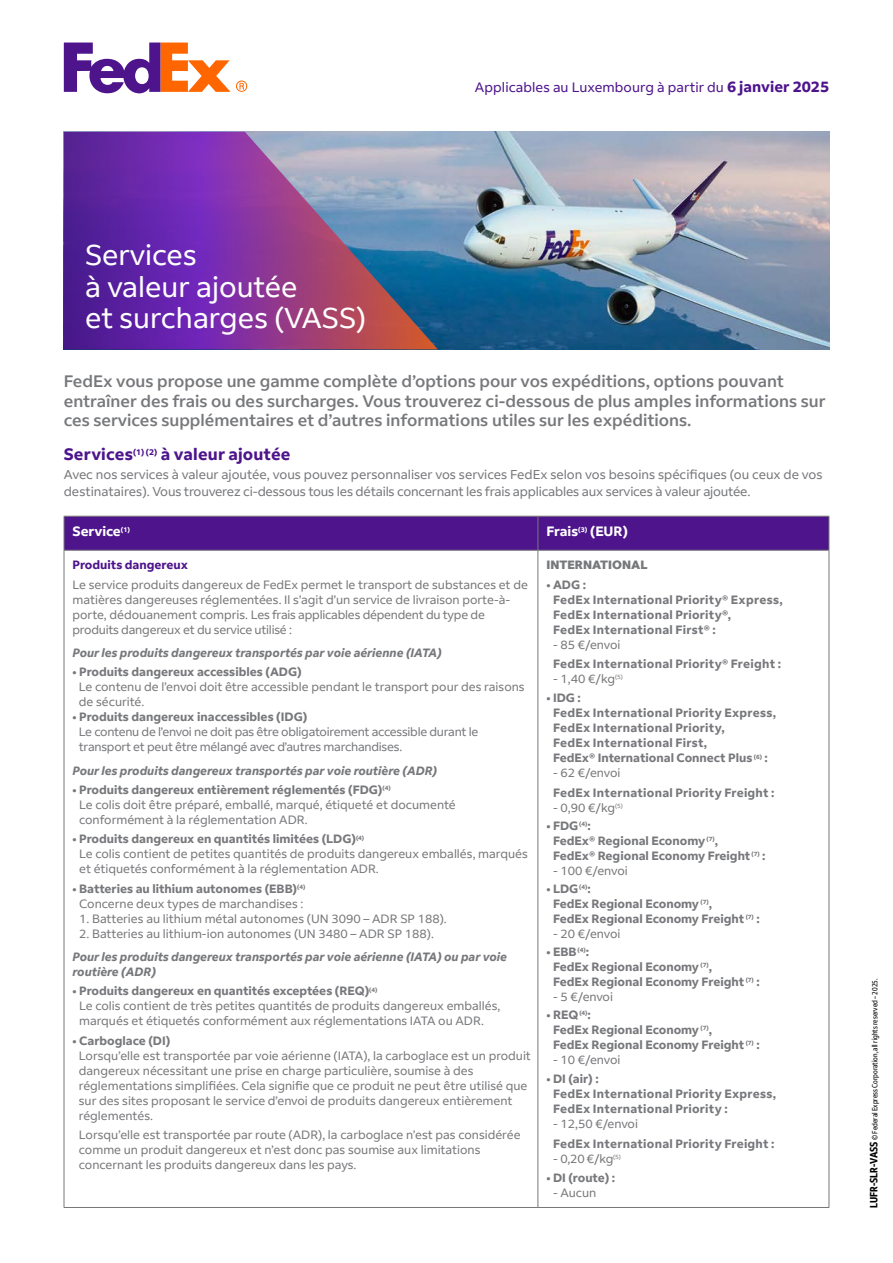
<style>
.page{position:relative;width:893px;height:1263px;background:#fff}
.page>*{position:absolute;margin:0;border:0;box-sizing:border-box;transform-origin:0 0}
.t1{font:28.5px/31.5px "Fed Ex Sans";color:#fff}
.PC22_INTRO{font:500 16.5px/19.5px "Fed Ex Sans";color:#77787b}
.PC22_TITRE_PARAGRAPHE{font:700 16.5px "Fed Ex Sans";letter-spacing:.01em;color:#4d148c}
.PC22_RATES_APPLICABLE{font:13.5px "Fed Ex Sans";letter-spacing:.005em;color:#4d148c}
.PC22_TETIÈRE_VASS_OK{font:700 13.5px "Fed Ex Sans";color:#fff}
.PC22_PARAGRAPHE{font:12.75px/16.5px "Fed Ex Sans";letter-spacing:-.005em;color:#77787b}
.PC22_INTER_GRIS_VASS_OK{font:12px/15px "Fed Ex Sans";color:#77787b}
.PC22_PARA_RETRAIT_GAUCHE{font:12px/15px "Fed Ex Sans";color:#77787b}
.PC22_INTER_GRIS_VASS_OK-2{font:700 12px/15px "Fed Ex Sans";letter-spacing:.02em;color:#77787b}
.PC22_INTER_GRIS_VASS_OK-3{font:700 12px/15px "Fed Ex Sans";color:#77787b}
.PC22_PARA_STAND_TABLEAU{font:12px/15px "Fed Ex Sans";color:#77787b}
.PC22_INTER_GRIS_VASS_OK-4{font:italic 700 12px/15px "Fed Ex Sans";color:#77787b}
.PC22_PARA_RETRAIT_GAUCHE-2{font:12px/15px "Fed Ex Sans";letter-spacing:-.02em;color:#77787b}
.PC22_TETIERE_BOLD_VASS_OK{font:700 12px "Fed Ex Sans";color:#4d148c}
.PC22_INTER_CAPITAL{font:800 12px "Fed Ex Sans";color:#77787b}
.t2{font:condensed 7.5px "Fed Ex Sans";color:#000}
.s1{font-weight:700;font-size:15px}
.s2{font-weight:700}
.s3{font-weight:400}
.s4{font-weight:700;font-size:10.5px}
</style>
<div class="page">
<div style="left:65px;top:517px;width:764px;height:33px;background:#4d148c"></div>
<hr style="left:64px;top:516px;width:474px;height:1px;background:#77787b">
<hr style="left:64px;top:516px;width:1px;height:34px;background:#77787b">
<hr style="left:538px;top:516px;width:291px;height:1px;background:#77787b">
<hr style="left:538px;top:516px;width:1px;height:34px;background:#77787b">
<hr style="left:829px;top:516px;width:1px;height:34px;background:#77787b">
<hr style="left:64px;top:550px;width:474px;height:1px;background:#77787b">
<hr style="left:538px;top:550px;width:291px;height:1px;background:#77787b">
<hr style="left:64px;top:1207px;width:474px;height:1px;background:#77787b">
<hr style="left:538px;top:1207px;width:291px;height:1px;background:#77787b">
<hr style="left:64px;top:550px;width:1px;height:657px;background:#77787b">
<hr style="left:538px;top:550px;width:1px;height:657px;background:#77787b">
<hr style="left:829px;top:550px;width:1px;height:657px;background:#77787b">
<svg style="left:236px;top:80px;width:11px;height:12px"></svg>
<svg style="left:64px;top:43px;width:166px;height:50px"></svg>
<img style="left:438px;top:132px;width:391px;height:217px">
<svg style="left:64px;top:132px;width:374px;height:217px;background:#7b4ba0"></svg>
<p class="PC22_RATES_APPLICABLE" style="left:475px;top:79px;width:356px">Applicables au Luxembourg à partir du <span class="s1">6 janvier 2025</span></p>
<p class="t1" style="left:85px;top:240px;width:282px">Services<br>à valeur ajoutée<br>et surcharges (VASS)</p>
<p class="PC22_INTRO" style="left:64px;top:372px;width:763px">FedEx vous propose une gamme complète d’options pour vos expéditions, options pouvant entraîner des frais ou des surcharges. Vous trouverez ci-dessous de plus amples informations sur ces services supplémentaires et d’autres informations utiles sur les expéditions.</p>
<p class="PC22_TITRE_PARAGRAPHE" style="left:64px;top:444px;width:228px">Services<sup>(1)</sup> <sup>(2)</sup> à valeur ajoutée</p>
<p class="PC22_PARAGRAPHE" style="left:64px;top:466px;width:760px">Avec nos services à valeur ajoutée, vous pouvez personnaliser vos services FedEx selon vos besoins spécifiques (ou ceux de vos destinataires). Vous trouverez ci-dessous tous les détails concernant les frais applicables aux services à valeur ajoutée.</p>
<p class="PC22_TETIÈRE_VASS_OK" style="left:73px;top:524px;width:59px">Service<sup>(1)</sup></p>
<p class="PC22_TETIÈRE_VASS_OK" style="left:546px;top:524px;width:83px">Frais<sup>(3)</sup> (EUR)</p>
<p class="PC22_TETIERE_BOLD_VASS_OK" style="left:73px;top:558px;width:117px">Produits dangereux</p>
<p class="PC22_PARA_STAND_TABLEAU" style="left:73px;top:577px;width:457px">Le service produits dangereux de FedEx permet le transport de substances et de matières dangereuses réglementées. Il s’agit d’un service de livraison porte-à&shy;porte, dédouanement compris. Les frais applicables dépendent du type de produits dangereux et du service utilisé :</p>
<p class="PC22_INTER_GRIS_VASS_OK-4" style="left:73px;top:645px;width:371px">Pour les produits dangereux transportés par voie aérienne (IATA)</p>
<p class="PC22_INTER_GRIS_VASS_OK-3" style="left:73px;top:665px;width:231px">• Produits dangereux accessibles (ADG)</p>
<p class="PC22_PARA_RETRAIT_GAUCHE" style="left:79px;top:680px;width:447px">Le contenu de l’envoi doit être accessible pendant le transport pour des raisons de sécurité.</p>
<p class="PC22_INTER_GRIS_VASS_OK-3" style="left:73px;top:710px;width:236px">• Produits dangereux inaccessibles (IDG)</p>
<p class="PC22_PARA_RETRAIT_GAUCHE-2" style="left:79px;top:725px;width:401px">Le contenu de l’envoi ne doit pas être obligatoirement accessible durant le transport et peut être mélangé avec d’autres marchandises.</p>
<p class="PC22_INTER_GRIS_VASS_OK-4" style="left:73px;top:763px;width:366px">Pour les produits dangereux transportés par voie routière (ADR)</p>
<p class="PC22_INTER_GRIS_VASS_OK" style="left:79px;top:782px;width:378px;text-indent:-7px"><span class="s2">• Produits dangereux entièrement réglementés (FDG)</span><sup>(4)<br></sup>Le colis doit être préparé, emballé, marqué, étiqueté et documenté conformément à la réglementation ADR.</p>
<p class="PC22_INTER_GRIS_VASS_OK" style="left:79px;top:832px;width:450px;text-indent:-7px"><span class="s2">• Produits dangereux en quantités limitées (LDG)</span><sup>(4)<br></sup>Le colis contient de petites quantités de produits dangereux emballés, marqués et étiquetés conformément à la réglementation ADR.</p>
<p class="PC22_INTER_GRIS_VASS_OK-3" style="left:73px;top:881px;width:234px;text-align:center">• Batteries au lithium autonomes (EBB)<sup>(4)<br></sup><span class="s3">Concerne deux types de marchandises :</span></p>
<p class="PC22_INTER_GRIS_VASS_OK" style="left:79px;top:911px;width:369px">1. Batteries au lithium métal autonomes (UN 3090 – ADR SP 188).</p>
<p class="PC22_INTER_GRIS_VASS_OK" style="left:79px;top:926px;width:356px">2. Batteries au lithium-ion autonomes (UN 3480 – ADR SP 188).</p>
<p class="PC22_INTER_GRIS_VASS_OK-4" style="left:73px;top:949px;width:436px">Pour les produits dangereux transportés par voie aérienne (IATA) ou par voie routière (ADR)</p>
<p class="PC22_INTER_GRIS_VASS_OK" style="left:79px;top:984px;width:423px;text-indent:-7px"><span class="s2">• Produits dangereux en quantités exceptées (REQ)</span><sup>(4)<br></sup>Le colis contient de très petites quantités de produits dangereux emballés, marqués et étiquetés conformément aux réglementations IATA ou ADR.</p>
<p class="PC22_INTER_GRIS_VASS_OK-3" style="left:73px;top:1033px;width:99px">• Carboglace (DI)</p>
<p class="PC22_PARA_RETRAIT_GAUCHE" style="left:79px;top:1048px;width:454px">Lorsqu’elle est transportée par voie aérienne (IATA), la carboglace est un produit dangereux nécessitant une prise en charge particulière, soumise à des réglementations simplifiées. Cela signifie que ce produit ne peut être utilisé que sur des sites proposant le service d’envoi de produits dangereux entièrement réglementés.</p>
<p class="PC22_PARA_RETRAIT_GAUCHE" style="left:79px;top:1127px;width:443px">Lorsqu’elle est transportée par route (ADR), la carboglace n’est pas considérée comme un produit dangereux et n’est donc pas soumise aux limitations concernant les produits dangereux dans les pays.</p>
<p class="PC22_INTER_CAPITAL" style="left:546px;top:558px;width:103px">INTERNATIONAL</p>
<p class="PC22_INTER_GRIS_VASS_OK-2" style="left:553px;top:577px;width:231px;text-indent:-7px">• ADG :<br>FedEx International Priority® Express,<br>FedEx International Priority®,<br>FedEx International First® :</p>
<p class="PC22_INTER_GRIS_VASS_OK-2" style="left:553px;top:635px;width:230px;line-height:19.5px"><span class="s3">- 85 €/envoi<br></span>FedEx International Priority® Freight :</p>
<p class="PC22_INTER_GRIS_VASS_OK" style="left:553px;top:671px;width:71px">- 1,40 €/kg<sup>(5)</sup></p>
<p class="PC22_INTER_GRIS_VASS_OK-2" style="left:553px;top:691px;width:225px;text-indent:-7px">• IDG :<br>FedEx International Priority Express,<br>FedEx International Priority,<br>FedEx International First,<br>FedEx® International Connect Plus <sup>(6)</sup> :</p>
<p class="PC22_INTER_GRIS_VASS_OK-2" style="left:553px;top:763px;width:223px;line-height:19.5px"><span class="s3">- 62 €/envoi<br></span>FedEx International Priority Freight :</p>
<p class="PC22_INTER_GRIS_VASS_OK" style="left:553px;top:800px;width:71px">- 0,90 €/kg<sup>(5)</sup></p>
<p class="PC22_INTER_GRIS_VASS_OK-3" style="left:553px;top:818px;width:214px;text-indent:-7px">• FDG <sup>(4)</sup>:<br>FedEx® Regional Economy <sup>(7)</sup>,<br>FedEx® Regional Economy Freight <sup>(7)</sup> :</p>
<p class="PC22_INTER_GRIS_VASS_OK" style="left:553px;top:863px;width:76px">- 100 €/envoi</p>
<p class="PC22_INTER_GRIS_VASS_OK-3" style="left:553px;top:881px;width:208px;text-indent:-7px">• LDG <sup>(4)</sup>:<br>FedEx Regional Economy <sup>(7)</sup>,<br>FedEx Regional Economy Freight <sup>(7)</sup> :</p>
<p class="PC22_INTER_GRIS_VASS_OK" style="left:553px;top:926px;width:69px">- 20 €/envoi</p>
<p class="PC22_INTER_GRIS_VASS_OK-3" style="left:553px;top:944px;width:208px;text-indent:-7px">• EBB <sup>(4)</sup>:<br>FedEx Regional Economy <sup>(7)</sup>,<br>FedEx Regional Economy Freight <sup>(7)</sup> :</p>
<p class="PC22_INTER_GRIS_VASS_OK" style="left:553px;top:989px;width:61px">- 5 €/envoi</p>
<p class="PC22_INTER_GRIS_VASS_OK-3" style="left:553px;top:1007px;width:208px;text-indent:-7px">• REQ <sup>(4)</sup>:<br>FedEx Regional Economy <sup>(7)</sup>,<br>FedEx Regional Economy Freight <sup>(7)</sup> :</p>
<p class="PC22_INTER_GRIS_VASS_OK" style="left:553px;top:1052px;width:69px">- 10 €/envoi</p>
<p class="PC22_INTER_GRIS_VASS_OK-2" style="left:553px;top:1071px;width:225px;text-indent:-7px">• DI (air) :<br>FedEx International Priority Express,<br>FedEx International Priority :</p>
<p class="PC22_INTER_GRIS_VASS_OK-2" style="left:553px;top:1114px;width:223px;line-height:19.5px"><span class="s3">- 12,50 €/envoi<br></span>FedEx International Priority Freight :</p>
<p class="PC22_INTER_GRIS_VASS_OK" style="left:553px;top:1151px;width:69px">- 0,20 €/kg<sup>(5)</sup></p>
<p class="PC22_INTER_GRIS_VASS_OK-3" style="left:546px;top:1170px;width:70px">• DI (route) :</p>
<p class="PC22_INTER_GRIS_VASS_OK" style="left:553px;top:1185px;width:45px">- Aucun</p>
<p class="t2" style="left:870px;top:1208px;width:231px;rotate:-90deg"><span class="s4">LUFR-SLR-VASS</span> © Federal Express Corporation, all rights reserved – 2025.</p>
</div>
